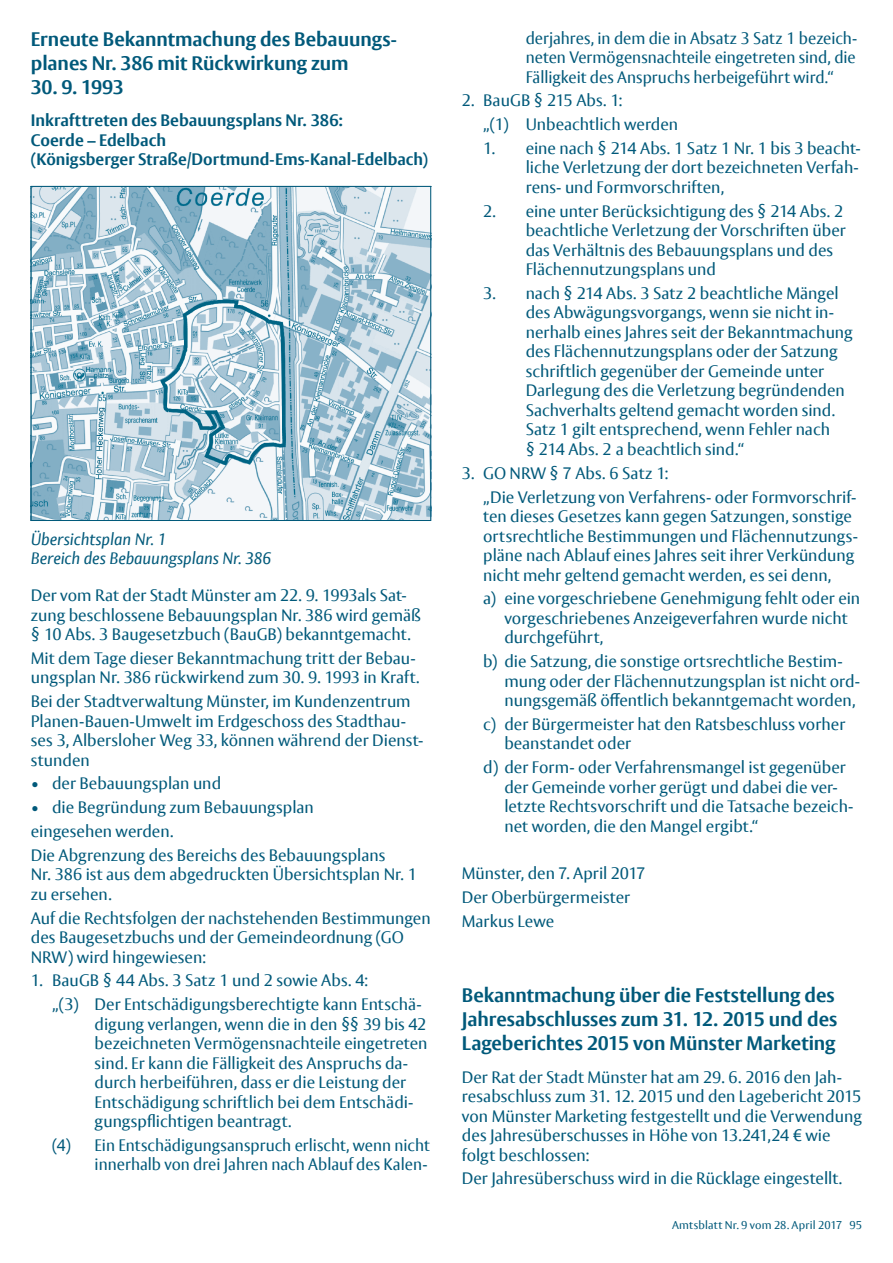
<style>
.page{position:relative;width:893px;height:1263px;background:#fff}
.page>*{position:absolute;margin:0;border:0;box-sizing:border-box;transform-origin:0 0}
.t1{font:700 19.5px/24px "Vesta Pro";letter-spacing:-.005em;color:#00597a}
.t2{font:16.5px/19.5px "Vesta Pro";color:#00597a}
.t3{font:700 16.5px/19.5px "Vesta Pro";color:#00597a}
.t4{font:italic 16.5px "Vesta Pro";letter-spacing:-.005em;color:#00597a}
.t5{font:11.25px "Vesta Pro";letter-spacing:.015em;color:#00597a}
</style>
<div class="page">
<img style="left:33px;top:188px;width:396px;height:331px">
<div style="left:31px;top:186px;width:400px;height:335px;border:1px solid #00597a"></div>
<h2 class="t1" style="left:31px;top:27px;width:367px">Erneute Bekanntmachung des Bebauungs&shy;planes Nr. 386 mit Rückwirkung zum</h2>
<h2 class="t1" style="left:31px;top:75px;width:94px">30. 9. 1993</h2>
<p class="t3" style="left:31px;top:110px;width:314px">Inkrafttreten des Bebauungsplans Nr. 386:<br>Coerde – Edelbach</p>
<p class="t3" style="left:31px;top:149px;width:399px">(Königsberger Straße/Dortmund-Ems-Kanal-Edelbach)</p>
<p class="t4" style="left:31px;top:529px;width:137px">Übersichtsplan Nr. 1</p>
<p class="t4" style="left:31px;top:548px;width:242px">Bereich des Bebauungsplans Nr. 386</p>
<p class="t2" style="left:31px;top:585px;width:392px">Der vom Rat der Stadt Münster am 22. 9. 1993als Sat&shy;zung beschlossene Bebauungsplan Nr. 386 wird gemäß § 10 Abs. 3 Baugesetzbuch (BauGB) bekanntgemacht.</p>
<p class="t2" style="left:31px;top:648px;width:390px">Mit dem Tage dieser Bekanntmachung tritt der Bebau&shy;ungsplan Nr. 386 rückwirkend zum 30. 9. 1993 in Kraft.</p>
<p class="t2" style="left:31px;top:691px;width:394px">Bei der Stadtverwaltung Münster, im Kundenzentrum Planen-Bauen-Umwelt im Erdgeschoss des Stadthau&shy;ses 3, Albersloher Weg 33, können während der Dienst&shy;stunden</p>
<p class="t2" style="left:31px;top:774px;width:192px">• der Bebauungsplan und</p>
<p class="t2" style="left:31px;top:797px;width:285px">• die Begründung zum Bebauungsplan</p>
<p class="t2" style="left:31px;top:821px;width:144px">eingesehen werden.</p>
<p class="t2" style="left:31px;top:845px;width:388px">Die Abgrenzung des Bereichs des Bebauungsplans<br>Nr. 386 ist aus dem abgedruckten Übersichtsplan Nr. 1 zu ersehen.</p>
<p class="t2" style="left:31px;top:908px;width:401px">Auf die Rechtsfolgen der nachstehenden Bestimmungen des Baugesetzbuchs und der Gemeindeordnung (GO<br>NRW) wird hingewiesen:</p>
<p class="t2" style="left:31px;top:970px;width:339px">1. BauGB § 44 Abs. 3 Satz 1 und 2 sowie Abs. 4:</p>
<p class="t2" style="left:95px;top:994px;width:334px;text-indent:-43px">„(3) Der Entschädigungsberechtigte kann Entschä&shy;digung verlangen, wenn die in den §§ 39 bis 42 bezeichneten Vermögensnachteile eingetreten sind. Er kann die Fälligkeit des Anspruchs da&shy;durch herbeiführen, dass er die Leistung der Entschädigung schriftlich bei dem Entschädi&shy;gungspflichtigen beantragt.</p>
<p class="t2" style="left:52px;top:1135px;width:379px;text-align:right">(4) Ein Entschädigungsanspruch erlischt, wenn nicht innerhalb von drei Jahren nach Ablauf des Kalen-</p>
<p class="t2" style="left:526px;top:28px;width:333px;text-align:justify">derjahres, in dem die in Absatz 3 Satz 1 bezeich&shy;neten Vermögensnachteile eingetreten sind, die Fälligkeit des Anspruchs herbeigeführt wird.“</p>
<p class="t2" style="left:462px;top:91px;width:162px">2. BauGB § 215 Abs. 1:</p>
<p class="t2" style="left:483px;top:114px;width:197px">„(1) Unbeachtlich werden</p>
<p class="t2" style="left:526px;top:138px;width:336px;text-align:justify;text-indent:-43px">1. eine nach § 214 Abs. 1 Satz 1 Nr. 1 bis 3 beacht&shy;liche Verletzung der dort bezeichneten Verfah&shy;rens- und Formvorschriften,</p>
<p class="t2" style="left:526px;top:201px;width:322px;text-indent:-43px">2. eine unter Berücksichtigung des § 214 Abs. 2 beachtliche Verletzung der Vorschriften über das Verhältnis des Bebauungsplans und des Flächennutzungsplans und</p>
<p class="t2" style="left:526px;top:283px;width:329px;text-indent:-43px">3. nach § 214 Abs. 3 Satz 2 beachtliche Mängel des Abwägungsvorgangs, wenn sie nicht in&shy;nerhalb eines Jahres seit der Bekanntmachung des Flächennutzungsplans oder der Satzung schriftlich gegenüber der Gemeinde unter Darlegung des die Verletzung begründenden Sachverhalts geltend gemacht worden sind.<br>Satz 1 gilt entsprechend, wenn Fehler nach<br>§ 214 Abs. 2 a beachtlich sind.“</p>
<p class="t2" style="left:462px;top:463px;width:208px">3. GO NRW § 7 Abs. 6 Satz 1:</p>
<p class="t2" style="left:483px;top:487px;width:376px">„Die Verletzung von Verfahrens- oder Formvorschrif&shy;ten dieses Gesetzes kann gegen Satzungen, sonstige ortsrechtliche Bestimmungen und Flächennutzungs&shy;pläne nach Ablauf eines Jahres seit ihrer Verkündung nicht mehr geltend gemacht werden, es sei denn,</p>
<p class="t2" style="left:504px;top:588px;width:357px;text-indent:-21px">a) eine vorgeschriebene Genehmigung fehlt oder ein vorgeschriebenes Anzeigeverfahren wurde nicht durchgeführt,</p>
<p class="t2" style="left:504px;top:651px;width:357px;text-indent:-21px">b) die Satzung, die sonstige ortsrechtliche Bestim&shy;mung oder der Flächennutzungsplan ist nicht ord&shy;nungsgemäß öffentlich bekanntgemacht worden,</p>
<p class="t2" style="left:504px;top:714px;width:342px;text-indent:-21px">c) der Bürgermeister hat den Ratsbeschluss vorher beanstandet oder</p>
<p class="t2" style="left:504px;top:757px;width:351px;text-indent:-21px">d) der Form- oder Verfahrensmangel ist gegenüber der Gemeinde vorher gerügt und dabei die ver&shy;letzte Rechtsvorschrift und die Tatsache bezeich&shy;net worden, die den Mangel ergibt.“</p>
<p class="t2" style="left:462px;top:863px;width:185px">Münster, den 7. April 2017</p>
<p class="t2" style="left:462px;top:887px;width:170px">Der Oberbürgermeister</p>
<p class="t2" style="left:462px;top:911px;width:94px">Markus Lewe</p>
<h2 class="t1" style="left:462px;top:983px;width:377px">Bekanntmachung über die Feststellung des<br>Jahresabschlusses zum 31. 12. 2015 und des<br>Lageberichtes 2015 von Münster Marketing</h2>
<p class="t2" style="left:462px;top:1067px;width:402px">Der Rat der Stadt Münster hat am 29. 6. 2016 den Jah&shy;resabschluss zum 31. 12. 2015 und den Lagebericht 2015 von Münster Marketing festgestellt und die Verwendung des Jahresüberschusses in Höhe von 13.241,24 € wie folgt beschlossen:</p>
<p class="t2" style="left:462px;top:1168px;width:382px">Der Jahresüberschuss wird in die Rücklage eingestellt.</p>
<p class="t5" style="left:672px;top:1218px;width:192px">Amtsblatt Nr. 9 vom 28. April 2017 95</p>
</div>
